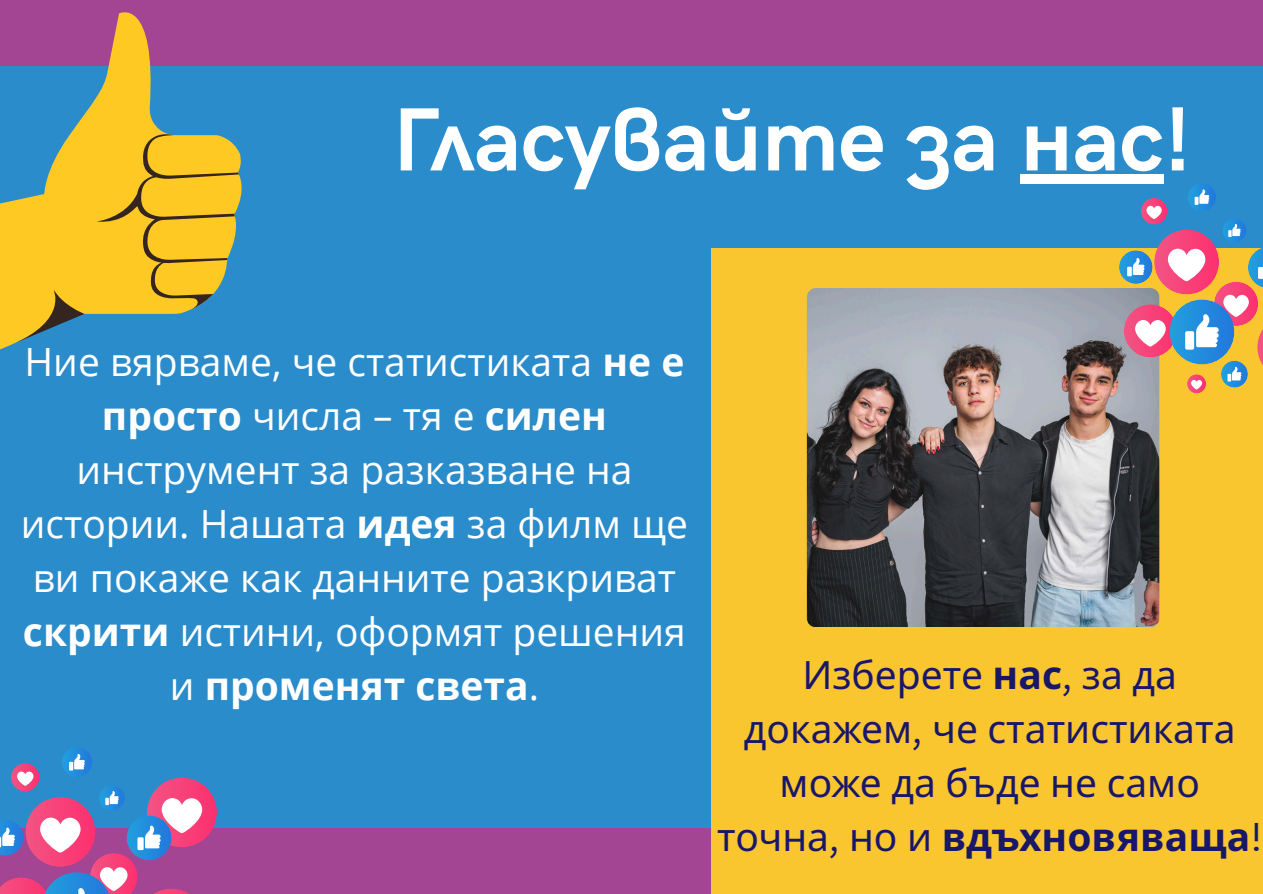
<style>
.page{position:relative;width:1263px;height:894px;background:#fff}
.page>*{position:absolute;margin:0;border:0;box-sizing:border-box;transform-origin:0 0}
.t1{font:700 90px "HK Grotesk";color:#fff}
.t2{font:39px/54px "Open Sans";color:#fff;text-align:center}
.t3{font:39px/54px "Noto Sans";color:#191769;text-align:center}
.s1{font-weight:700}
.s2{font-family:"Canva Sans"}
</style>
<div class="page">
<div style="left:0;top:0;width:1263px;height:893px;background:#a34593"></div>
<div style="left:0;top:66px;width:1263px;height:761px;background:#2a8ccb"></div>
<div style="left:712px;top:248px;width:551px;height:645px;background:#f9c62f"></div>
<div style="left:1020px;top:175px;width:144px;height:9px;background:#fff"></div>
<img style="left:807px;top:288px;width:352px;height:338px;border-radius:9px">
<svg style="left:1124px;top:304px;width:53px;height:53px"></svg>
<svg style="left:1135px;top:320px;width:31px;height:26px"></svg>
<svg style="left:1214px;top:281px;width:44px;height:45px"></svg>
<svg style="left:1257px;top:329px;width:6px;height:36px"></svg>
<hr style="left:1189px;top:374px;width:15px;height:3px;background:#fff">
<svg style="left:1191px;top:380px;width:11px;height:9px"></svg>
<svg style="left:1154px;top:229px;width:65px;height:65px;background:#f3447a"></svg>
<svg style="left:1168px;top:248px;width:37px;height:33px"></svg>
<svg style="left:1141px;top:198px;width:26px;height:26px"></svg>
<svg style="left:1146px;top:206px;width:16px;height:13px"></svg>
<svg style="left:1169px;top:299px;width:65px;height:65px;background:#2a92d8"></svg>
<div style="left:1185px;top:331px;width:9px;height:18px;background:#fff;border-radius:2px"></div>
<svg style="left:1196px;top:295px;width:53px;height:52px"></svg>
<svg style="left:1221px;top:360px;width:27px;height:27px"></svg>
<svg style="left:1227px;top:366px;width:14px;height:15px"></svg>
<svg style="left:1119px;top:250px;width:33px;height:34px"></svg>
<div style="left:1127px;top:266px;width:5px;height:10px;background:#fff"></div>
<svg style="left:1133px;top:258px;width:11px;height:17px"></svg>
<svg style="left:1222px;top:218px;width:24px;height:24px"></svg>
<svg style="left:1228px;top:224px;width:12px;height:13px"></svg>
<svg style="left:1248px;top:248px;width:15px;height:40px"></svg>
<div style="left:1258px;top:267px;width:5px;height:12px;background:#fff"></div>
<hr style="left:1193px;top:183px;width:18px;height:3px;background:#fff">
<svg style="left:1195px;top:189px;width:14px;height:16px"></svg>
<svg style="left:0;top:877px;width:40px;height:16px"></svg>
<svg style="left:155px;top:888px;width:33px;height:5px"></svg>
<svg style="left:147px;top:777px;width:70px;height:70px"></svg>
<svg style="left:25px;top:796px;width:70px;height:70px"></svg>
<svg style="left:11px;top:763px;width:29px;height:28px"></svg>
<svg style="left:17px;top:771px;width:17px;height:14px"></svg>
<svg style="left:40px;top:817px;width:98px;height:76px"></svg>
<svg style="left:0;top:820px;width:24px;height:35px"></svg>
<svg style="left:0;top:827px;width:15px;height:20px"></svg>
<div style="left:99px;top:785px;width:26px;height:25px;background:linear-gradient(to right,#23a0dd,#227adc);border-radius:50%"></div>
<svg style="left:105px;top:790px;width:14px;height:14px"></svg>
<svg style="left:127px;top:815px;width:44px;height:45px"></svg>
<div style="left:137px;top:837px;width:7px;height:12px;background:#fff"></div>
<svg style="left:145px;top:797px;width:57px;height:51px;background:#cfa0c6"></svg>
<svg style="left:69px;top:747px;width:16px;height:3px"></svg>
<svg style="left:69px;top:753px;width:16px;height:17px"></svg>
<svg style="left:0;top:12px;width:242px;height:338px"></svg>
<svg style="left:11px;top:133px;width:228px;height:212px;fill:#ffc924"></svg>
<p class="t1" style="left:393px;top:89px;width:800px">Гласувайте за нас!</p>
<h1 class="t2" style="left:21px;top:334px;width:669px">Ние вярваме, че статистиката <span class="s1">не е просто</span> числа – тя е <span class="s1">силен </span>инструмент за разказване на истории. Нашата <span class="s1">идея</span> за филм ще ви покаже как данните разкриват <span class="s1">скрити</span> истини, оформят решения и <span class="s1">променят света</span>.</h1>
<p class="t3" style="left:717px;top:646px;width:547px">Изберете <span class="s1">нас</span><span class="s2">,</span> за да докажем<span class="s2">,</span> че статистиката може да бъде не само точна<span class="s2">,</span> но и <span class="s1">вдъхновяваща</span><span class="s2">!</span></p>
</div>
